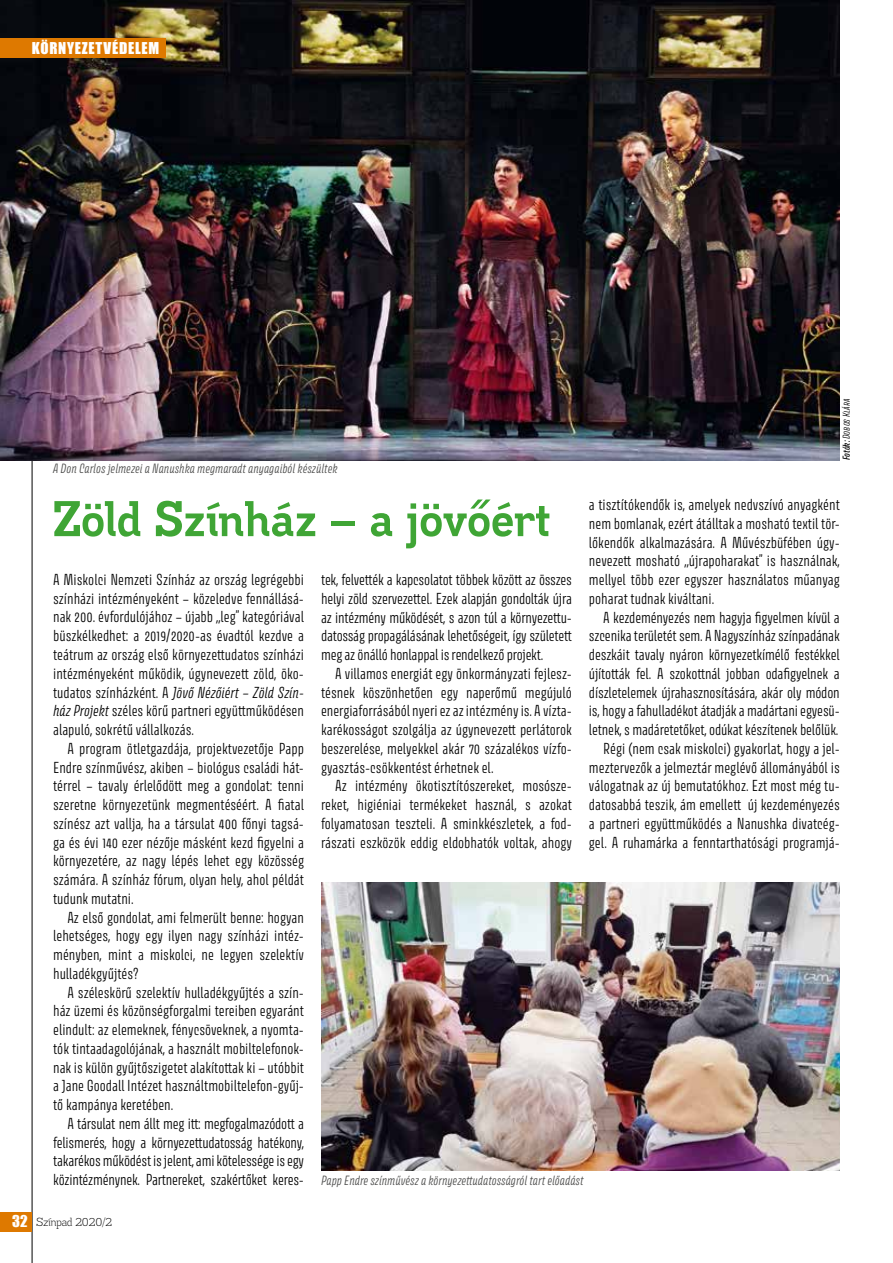
<style>
.page{position:relative;width:893px;height:1263px;background:#fff}
.page>*{position:absolute;margin:0;border:0;box-sizing:border-box;transform-origin:0 0}
.t1{font:700 51px "Madawaska Rg";color:#3fa535}
.t2{font:15px "Impact";letter-spacing:.05em;color:#fff}
.t3{font:300 14.25px/18.8px "Avory I Latn";color:#000;text-align:justify}
.t4{font:italic 300 12px "Avory I Latn";color:#4a4a49}
.t5{font:12px "Madawaska Lt";color:#000}
.t6{font:italic 300 9px "Avory I Latn";color:#000}
.s1{font-family:"Avory I Latn Me It";font-weight:400;font-style:normal}
.s2{font-style:italic}
.s3{font-family:"Impact";font-size:15px;color:#fff}
</style>
<div class="page">
<hr style="left:32px;top:0;width:1px;height:1263px;background:#000">
<div style="left:0;top:1212px;width:32px;height:19px;background:#de7900"></div>
<img style="left:0;top:0;width:840px;height:460px">
<img style="left:321px;top:882px;width:519px;height:288px">
<div style="left:0;top:38px;width:166px;height:19px;background:#de7900"></div>
<p class="t2" style="left:32px;top:36px;width:129px">KÖRNYEZETVÉDELEM</p>
<p class="t4" style="left:53px;top:461px;width:286px">A Don Carlos jelmezei a Nanushka megmaradt anyagaiból készültek</p>
<p class="t6" style="left:841px;top:460px;width:63px;rotate:-90deg"><span class="s1">Fotók:</span> Dobos Klára</p>
<p class="t3" style="left:589px;top:495px;width:252px">a tisztítókendők is, amelyek nedvszívó anyagként nem bomlanak, ezért átálltak a mosható textil tör&shy;lőkendők alkalmazására. A Művészbüfében úgy&shy;nevezett mosható ,,újrapoharakat” is használnak, mellyel több ezer egyszer használatos műanyag poharat tudnak kiváltani.</p>
<p class="t3" style="left:589px;top:608px;width:252px;text-align:right">A kezdeményezés nem hagyja figyelmen kívül a szcenika területét sem. A Nagyszínház színpadának deszkáit tavaly nyáron környezetkímélő festékkel újították fel. A szokottnál jobban odafigyelnek a díszletelemek újrahasznosítására, akár oly módon is, hogy a fahulladékot átadják a madártani egyesü&shy;letnek, s madáretetőket, odúkat készítenek belőlük.<br>Régi (nem csak miskolci) gyakorlat, hogy a jel&shy;meztervezők a jelmeztár meglévő állományából is válogatnak az új bemutatókhoz. Ezt most még tu&shy;datosabbá teszik, ám emellett új kezdeményezés a partneri együttműködés a Nanushka divatcég&shy;gel. A ruhamárka a fenntarthatósági programjá-</p>
<h1 class="t1" style="left:53px;top:487px;width:499px">Zöld Színház – a jövőért</h1>
<p class="t3" style="left:53px;top:570px;width:252px">A Miskolci Nemzeti Színház az ország legrégebbi színházi intézményeként – közeledve fennállásá&shy;nak 200. évfordulójához – újabb ,,leg” kategóriával büszkélkedhet: a 2019/2020-as évadtól kezdve a teátrum az ország első környezettudatos színházi intézményeként működik, úgynevezett zöld, öko&shy;tudatos színházként. A <span class="s2">Jövő Nézőiért – Zöld Szín&shy;ház Projekt</span> széles körű partneri együttműködésen alapuló, sokrétű vállalkozás.</p>
<p class="t3" style="left:53px;top:739px;width:252px;text-indent:14px">A program ötletgazdája, projektvezetője Papp Endre színművész, akiben – biológus családi hát&shy;térrel – tavaly érlelődött meg a gondolat: tenni szeretne környezetünk megmentéséért. A fiatal színész azt vallja, ha a társulat 400 főnyi tagsá&shy;ga és évi 140 ezer nézője másként kezd figyelni a környezetére, az nagy lépés lehet egy közösség számára. A színház fórum, olyan hely, ahol példát tudunk mutatni.</p>
<p class="t3" style="left:53px;top:908px;width:252px;text-indent:14px">Az első gondolat, ami felmerült benne: hogyan lehetséges, hogy egy ilyen nagy színházi intéz&shy;ményben, mint a miskolci, ne legyen szelektív hulladékgyűjtés?</p>
<p class="t3" style="left:53px;top:983px;width:252px;text-indent:14px">A széleskörű szelektív hulladékgyűjtés a szín&shy;ház üzemi és közönségforgalmi tereiben egyaránt elindult: az elemeknek, fénycsöveknek, a nyomta&shy;tók tintaadagolójának, a használt mobiltelefonok&shy;nak is külön gyűjtőszigetet alakítottak ki – utóbbit a Jane Goodall Intézet használtmobiltelefon-gyűj&shy;tő kampánya keretében.</p>
<p class="t3" style="left:53px;top:1114px;width:252px;text-indent:14px">A társulat nem állt meg itt: megfogalmazódott a felismerés, hogy a környezettudatosság hatékony, takarékos működést is jelent, ami kötelessége is egy közintézménynek. Partnereket, szakértőket keres-</p>
<p class="t3" style="left:321px;top:570px;width:252px">tek, felvették a kapcsolatot többek között az összes helyi zöld szervezettel. Ezek alapján gondolták újra az intézmény működését, s azon túl a környezettu&shy;datosság propagálásának lehetőségeit, így született meg az önálló honlappal is rendelkező projekt.</p>
<p class="t3" style="left:321px;top:664px;width:252px;text-indent:14px">A villamos energiát egy önkormányzati fejlesz&shy;tésnek köszönhetően egy naperőmű megújuló energiaforrásából nyeri ez az intézmény is. A vízta&shy;karékosságot szolgálja az úgynevezett perlátorok beszerelése, melyekkel akár 70 százalékos vízfo&shy;gyasztás-csökkentést érhetnek el.</p>
<p class="t3" style="left:321px;top:776px;width:252px;text-indent:14px">Az intézmény ökotisztítószereket, mosósze&shy;reket, higiéniai termékeket használ, s azokat folyamatosan teszteli. A sminkkészletek, a fod&shy;rászati eszközök eddig eldobhatók voltak, ahogy</p>
<p class="t4" style="left:321px;top:1173px;width:264px">Papp Endre színművész a környezettudatosságról tart előadást</p>
<p class="t5" style="left:12px;top:1214px;width:101px"><span class="s3">32</span> Színpad 2020/2</p>
</div>
